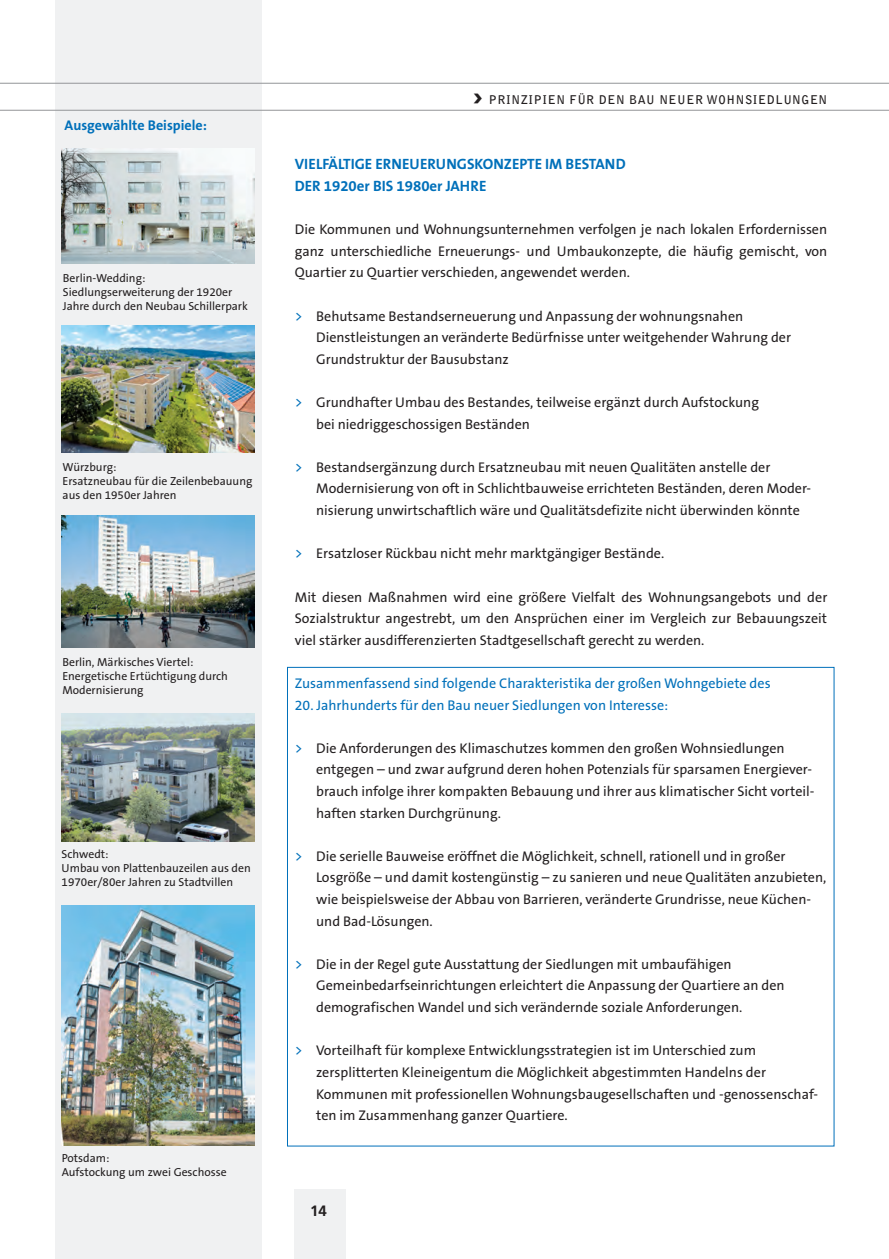
<style>
.page{position:relative;width:889px;height:1259px;background:#fff}
.page>*{position:absolute;margin:0;border:0;box-sizing:border-box;transform-origin:0 0}
.t1{font:900 31.5px "Bell Gothic Std";color:#231f20}
.t2{font:700 15px/21.6px "The Sans B7";color:#0070ba}
.t3{font:700 15px "Frutiger";color:#231f20}
.t4{font:14.1px/21.6px "The Sans B5 Plain";color:#231f20}
.t5{font:14.1px "The Sans B5 Plain";color:#0070ba}
.t6{font:700 14.1px "The Sans B7";color:#0070ba}
.t7{font:700 12px "Bell Gothic Std";letter-spacing:.05em;color:#231f20}
.t8{font:11.7px/14.1px "The Sans B5 Plain";color:#231f20}
.s1{color:#0070ba}
</style>
<div class="page">
<div style="left:55px;top:0;width:206px;height:1259px;background:#f0f1f2"></div>
<hr style="left:0;top:110px;width:889px;height:1px;background:#939598">
<hr style="left:0;top:83px;width:889px;height:1px;background:#939598">
<img style="left:62px;top:325px;width:193px;height:128px">
<div style="left:294px;top:1189px;width:51px;height:70px;background:#f0f1f2"></div>
<img style="left:62px;top:515px;width:192px;height:133px">
<img style="left:62px;top:905px;width:193px;height:241px">
<img style="left:62px;top:714px;width:193px;height:127px">
<img style="left:62px;top:149px;width:193px;height:115px">
<p class="t6" style="left:65px;top:117px;width:144px">Ausgewählte Beispiele:</p>
<p class="t8" style="left:63px;top:271px;width:186px">Berlin-Wedding:<br>Siedlungserweiterung der 1920er<br>Jahre durch den Neubau Schillerpark</p>
<p class="t8" style="left:63px;top:460px;width:191px">Würzburg:<br>Ersatzneubau für die Zeilenbebauung aus den 1950er Jahren</p>
<p class="t8" style="left:62px;top:656px;width:167px">Berlin, Märkisches Viertel:<br>Energetische Ertüchtigung durch<br>Modernisierung</p>
<p class="t8" style="left:62px;top:847px;width:191px">Schwedt:<br>Umbau von Plattenbauzeilen aus den<br>1970er/80er Jahren zu Stadtvillen</p>
<p class="t8" style="left:62px;top:1151px;width:166px">Potsdam:<br>Aufstockung um zwei Geschosse</p>
<h1 class="t1" style="left:472px;top:84px;width:12px">›</h1>
<p class="t7" style="left:489px;top:95px;width:340px">PRINZIPIEN FÜR DEN BAU NEUER WOHNSIEDLUNGEN</p>
<p class="t2" style="left:295px;top:154px;width:332px">VIELFÄLTIGE ERNEUERUNGSKONZEPTE IM BESTAND<br>DER 1920er BIS 1980er JAHRE</p>
<p class="t4" style="left:295px;top:219px;width:534px;text-align:justify">Die Kommunen und Wohnungsunternehmen verfolgen je nach lokalen Erfordernissen ganz unterschiedliche Erneuerungs- und Umbaukonzepte, die häufig gemischt, von Quartier zu Quartier verschieden, angewendet werden.</p>
<p class="t4" style="left:316px;top:305px;width:476px;text-indent:-21px"><span class="s1">&gt;</span> Behutsame Bestandserneuerung und Anpassung der wohnungsnahen<br>Dienstleistungen an veränderte Bedürfnisse unter weitgehender Wahrung der<br>Grundstruktur der Bausubstanz</p>
<p class="t4" style="left:316px;top:392px;width:444px;text-indent:-21px"><span class="s1">&gt;</span> Grundhafter Umbau des Bestandes, teilweise ergänzt durch Aufstockung bei niedriggeschossigen Beständen</p>
<p class="t4" style="left:316px;top:457px;width:496px;text-indent:-21px"><span class="s1">&gt;</span> Bestandsergänzung durch Ersatzneubau mit neuen Qualitäten anstelle der<br>Modernisierung von oft in Schlichtbauweise errichteten Beständen, deren Moder&shy;nisierung unwirtschaftlich wäre und Qualitätsdefizite nicht überwinden könnte</p>
<p class="t4" style="left:295px;top:543px;width:371px"><span class="s1">&gt;</span> Ersatzloser Rückbau nicht mehr marktgängiger Bestände.</p>
<p class="t4" style="left:295px;top:586px;width:534px;text-align:justify">Mit diesen Maßnahmen wird eine größere Vielfalt des Wohnungsangebots und der Sozialstruktur angestrebt, um den Ansprüchen einer im Vergleich zur Bebauungszeit viel stärker ausdifferenzierten Stadtgesellschaft gerecht zu werden.</p>
<p class="t5" style="left:295px;top:676px;width:477px">Zusammenfassend sind folgende Charakteristika der großen Wohngebiete des</p>
<p class="t5" style="left:295px;top:697px;width:375px">20. Jahrhunderts für den Bau neuer Siedlungen von Interesse:</p>
<p class="t4" style="left:316px;top:737px;width:500px;text-indent:-21px"><span class="s1">&gt;</span> Die Anforderungen des Klimaschutzes kommen den großen Wohnsiedlungen entgegen – und zwar aufgrund deren hohen Potenzials für sparsamen Energiever&shy;brauch infolge ihrer kompakten Bebauung und ihrer aus klimatischer Sicht vorteil&shy;haften starken Durchgrünung.</p>
<p class="t4" style="left:316px;top:845px;width:512px;text-indent:-21px"><span class="s1">&gt;</span> Die serielle Bauweise eröffnet die Möglichkeit, schnell, rationell und in großer Losgröße – und damit kostengünstig – zu sanieren und neue Qualitäten anzubieten, wie beispielsweise der Abbau von Barrieren, veränderte Grundrisse, neue Küchen&shy;und Bad-Lösungen.</p>
<p class="t4" style="left:316px;top:953px;width:470px;text-indent:-21px"><span class="s1">&gt;</span> Die in der Regel gute Ausstattung der Siedlungen mit umbaufähigen<br>Gemeinbedarfseinrichtungen erleichtert die Anpassung der Quartiere an den demografischen Wandel und sich verändernde soziale Anforderungen.</p>
<p class="t4" style="left:316px;top:1040px;width:503px;text-indent:-21px"><span class="s1">&gt;</span> Vorteilhaft für komplexe Entwicklungsstrategien ist im Unterschied zum zersplitterten Kleineigentum die Möglichkeit abgestimmten Handelns der Kommunen mit professionellen Wohnungsbaugesellschaften und -genossenschaf&shy;ten im Zusammenhang ganzer Quartiere.</p>
<p class="t3" style="left:310px;top:1204px;width:18px">14</p>
</div>
